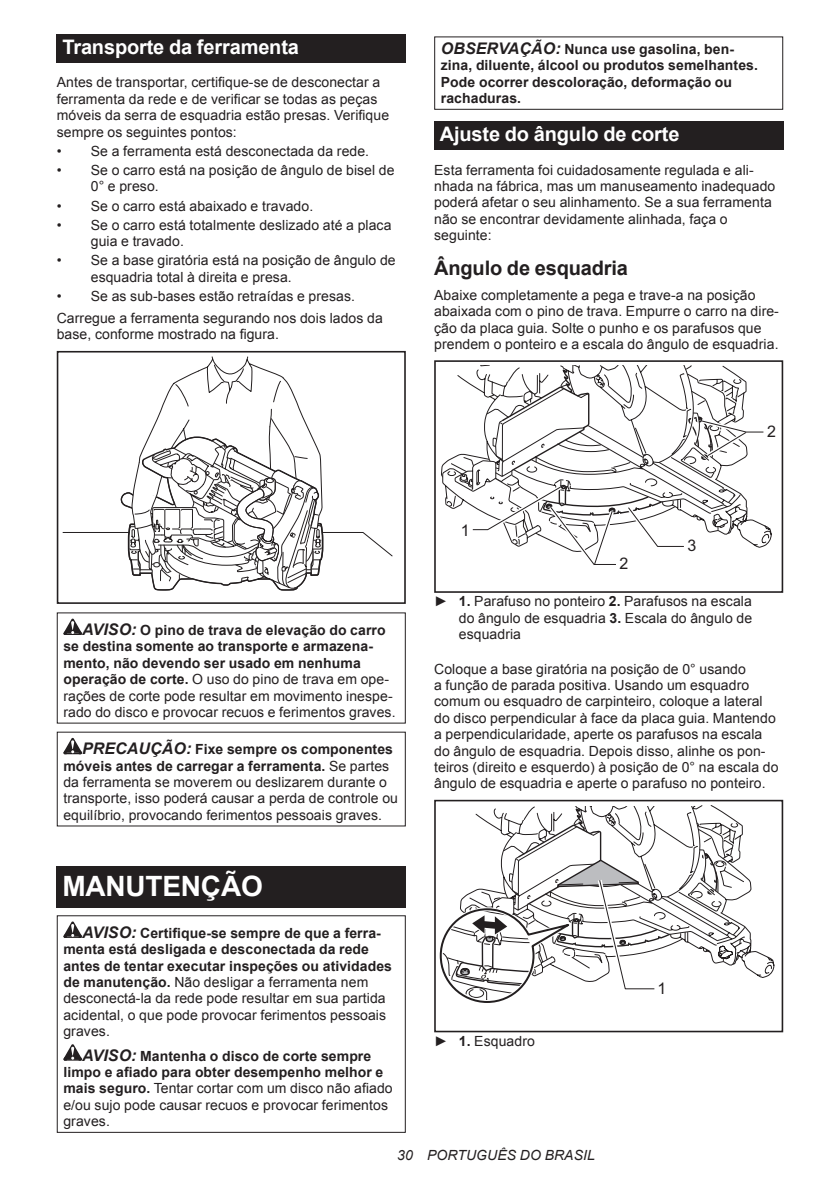
<style>
.page{position:relative;width:840px;height:1191px;background:#fff}
.page>*{position:absolute;margin:0;border:0;box-sizing:border-box;transform-origin:0 0}
.t1{font:700 28px "Arial";letter-spacing:-.01em;color:#fff}
.t2{font:700 20px "Arial";letter-spacing:-.01em;color:#fff}
.t3{font:700 20px "Arial";letter-spacing:-.01em;color:#231f20}
.t4{font:16px "Arial";color:#231f20}
.t5{font:14px/16.4px "Arial";letter-spacing:.005em;color:#231f20}
.t6{font:700 14px/16.4px "Arial";letter-spacing:.005em;color:#231f20}
.t7{font:italic 14px "Arial";letter-spacing:.005em;color:#231f20}
.s1{font-style:italic;font-size:16px}
.s2{font-weight:400}
.s3{font-weight:700;font-style:italic;font-size:16px}
.s4{font-weight:700}
</style>
<div class="page">
<div style="left:57px;top:34px;width:348px;height:29px;background:#231f20"></div>
<svg style="left:120px;top:356px;width:204px;height:235px"></svg>
<div style="left:57px;top:576px;width:73px;height:28px;background:#fff"></div>
<div style="left:57px;top:351px;width:348px;height:253px;border:2px solid #231f20"></div>
<svg style="left:63px;top:618px;width:19px;height:17px"></svg>
<svg style="left:63px;top:738px;width:19px;height:16px"></svg>
<div style="left:57px;top:866px;width:348px;height:41px;background:#231f20"></div>
<svg style="left:63px;top:921px;width:19px;height:17px"></svg>
<svg style="left:63px;top:1044px;width:19px;height:16px"></svg>
<div style="left:434px;top:36px;width:348px;height:74px;border:1px solid #231f20"></div>
<div style="left:434px;top:121px;width:348px;height:29px;background:#231f20"></div>
<div style="left:434px;top:360px;width:348px;height:233px;border:2px solid #231f20"></div>
<svg style="left:442px;top:366px;width:329px;height:199px"></svg>
<div style="left:434px;top:800px;width:348px;height:232px;border:2px solid #231f20"></div>
<svg style="left:436px;top:806px;width:338px;height:200px"></svg>
<h2 class="t2" style="left:62px;top:34px;width:238px">Transporte da ferramenta</h2>
<p class="t5" style="left:57px;top:74px;width:334px">Antes de transportar, certifique-se de desconectar a ferramenta da rede e de verificar se todas as peças móveis da serra de esquadria estão presas. Verifique sempre os seguintes pontos:</p>
<p class="t5" style="left:57px;top:143px;width:314px">• Se a ferramenta está desconectada da rede.</p>
<p class="t5" style="left:91px;top:162px;width:305px;text-indent:-34px">• Se o carro está na posição de ângulo de bisel de<br>0° e preso.</p>
<p class="t5" style="left:57px;top:198px;width:258px">• Se o carro está abaixado e travado.</p>
<p class="t5" style="left:91px;top:217px;width:302px;text-indent:-34px">• Se o carro está totalmente deslizado até a placa guia e travado.</p>
<p class="t5" style="left:91px;top:252px;width:306px;text-indent:-34px">• Se a base giratória está na posição de ângulo de esquadria total à direita e presa.</p>
<p class="t5" style="left:57px;top:285px;width:327px;line-height:22px">• Se as sub-bases estão retraídas e presas.<br>Carregue a ferramenta segurando nos dois lados da</p>
<p class="t5" style="left:57px;top:326px;width:224px">base, conforme mostrado na figura.</p>
<p class="t6" style="left:63px;top:622px;width:333px;text-indent:19px"><span class="s1">AVISO:</span> O pino de trava de elevação do carro se destina somente ao transporte e armazena&shy;mento, não devendo ser usado em nenhuma operação de corte. <span class="s2">O uso do pino de trava em ope&shy;rações de corte pode resultar em movimento inespe&shy;rado do disco e provocar recuos e ferimentos graves.</span></p>
<p class="t5" style="left:63px;top:741px;width:336px;text-indent:19px"><span class="s3">PRECAUÇÃO:</span> <span class="s4">Fixe sempre os componentes móveis antes de carregar a ferramenta.</span> Se partes da ferramenta se moverem ou deslizarem durante o transporte, isso poderá causar a perda de controle ou equilíbrio, provocando ferimentos pessoais graves.</p>
<h1 class="t1" style="left:62px;top:867px;width:202px">MANUTENÇÃO</h1>
<p class="t6" style="left:63px;top:925px;width:330px;text-indent:19px"><span class="s1">AVISO:</span> Certifique-se sempre de que a ferra&shy;menta está desligada e desconectada da rede antes de tentar executar inspeções ou atividades de manutenção. <span class="s2">Não desligar a ferramenta nem desconectá-la da rede pode resultar em sua partida acidental, o que pode provocar ferimentos pessoais graves.</span></p>
<p class="t5" style="left:63px;top:1047px;width:330px;text-indent:19px"><span class="s3">AVISO:</span> <span class="s4">Mantenha o disco de corte sempre limpo e afiado para obter desempenho melhor e mais seguro.</span> Tentar cortar com um disco não afiado e/ou sujo pode causar recuos e provocar ferimentos graves.</p>
<p class="t6" style="left:440px;top:41px;width:318px"><span class="s1">OBSERVAÇÃO:</span> Nunca use gasolina, ben&shy;zina, diluente, álcool ou produtos semelhantes.<br>Pode ocorrer descoloração, deformação ou rachaduras.</p>
<h2 class="t2" style="left:439px;top:121px;width:241px">Ajuste do ângulo de corte</h2>
<p class="t5" style="left:434px;top:162px;width:342px">Esta ferramenta foi cuidadosamente regulada e ali&shy;nhada na fábrica, mas um manuseamento inadequado poderá afetar o seu alinhamento. Se a sua ferramenta não se encontrar devidamente alinhada, faça o seguinte:</p>
<h2 class="t3" style="left:434px;top:254px;width:195px">Ângulo de esquadria</h2>
<p class="t5" style="left:434px;top:287px;width:346px">Abaixe completamente a pega e trave-a na posição abaixada com o pino de trava. Empurre o carro na dire&shy;ção da placa guia. Solte o punho e os parafusos que prendem o ponteiro e a escala do ângulo de esquadria.</p>
<p class="t4" style="left:460px;top:519px;width:10px">1</p>
<p class="t4" style="left:619px;top:553px;width:10px">2</p>
<p class="t4" style="left:687px;top:535px;width:10px">3</p>
<p class="t4" style="left:766px;top:420px;width:10px">2</p>
<p class="t5" style="left:458px;top:593px;width:295px;text-align:justify;text-indent:-25px">► <span class="s4">1.</span> Parafuso no ponteiro <span class="s4">2.</span> Parafusos na escala do ângulo de esquadria <span class="s4">3.</span> Escala do ângulo de esquadria</p>
<p class="t5" style="left:434px;top:660px;width:345px">Coloque a base giratória na posição de 0° usando<br>a função de parada positiva. Usando um esquadro comum ou esquadro de carpinteiro, coloque a lateral do disco perpendicular à face da placa guia. Mantendo a perpendicularidade, aperte os parafusos na escala do ângulo de esquadria. Depois disso, alinhe os pon&shy;teiros (direito e esquerdo) à posição de 0° na escala do ângulo de esquadria e aperte o parafuso no ponteiro.</p>
<p class="t5" style="left:434px;top:1032px;width:102px">► <span class="s4">1.</span> Esquadro</p>
<p class="t4" style="left:657px;top:978px;width:10px">1</p>
<p class="t7" style="left:397px;top:1146px;width:199px">30 PORTUGUÊS DO BRASIL</p>
</div>
